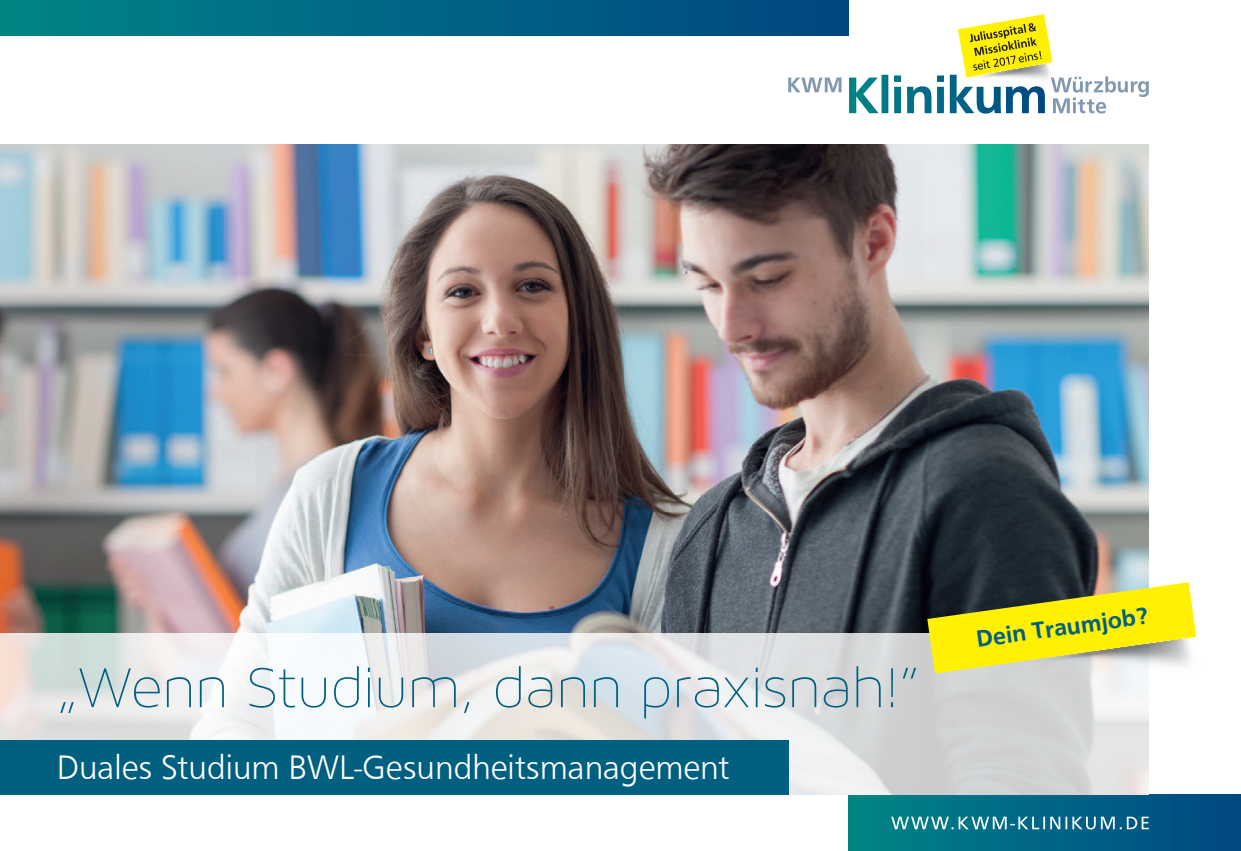
<style>
.page{position:relative;width:1241px;height:851px;background:#fff}
.page>*{position:absolute;margin:0;border:0;box-sizing:border-box;transform-origin:0 0}
.t1{font:62.5px "Maven Pro Light 200";color:#015f80}
.Berufsbezeichnung{font:300 35px "Front Page";color:#fff}
.Aufzählung{font:500 24.25px "Front Page";color:#015f80}
</style>
<div class="page">
<div style="left:848px;top:794px;width:392px;height:56px;background:linear-gradient(to right,#008586,#004883)"></div>
<svg style="left:891px;top:816px;width:257px;height:13px"></svg>
<div style="left:0;top:0;width:848px;height:35px;background:linear-gradient(to right,#008486,#004683)"></div>
<svg style="left:788px;top:77px;width:53px;height:15px"></svg>
<svg style="left:849px;top:14px;width:299px;height:100px"></svg>
<img style="left:0;top:145px;width:1148px;height:488px">
<svg style="left:0;top:633px;width:1148px;height:161px"></svg>
<div style="left:0;top:739px;width:788px;height:55px;background:#015f80"></div>
<svg style="left:927px;top:582px;width:269px;height:91px;background:#c7bf1e"></svg>
<img style="left:1034px;top:636px;width:163px;height:86px">
<p class="t1" style="left:57px;top:654px;width:864px">„Wenn Studium, dann praxisnah!”</p>
<p class="Berufsbezeichnung" style="left:57px;top:741px;width:674px">Duales Studium BWL-Gesundheitsmanagement</p>
<p class="Aufzählung" style="left:973px;top:621px;width:174px;rotate:-8deg">Dein Traumjob?</p>
</div>
